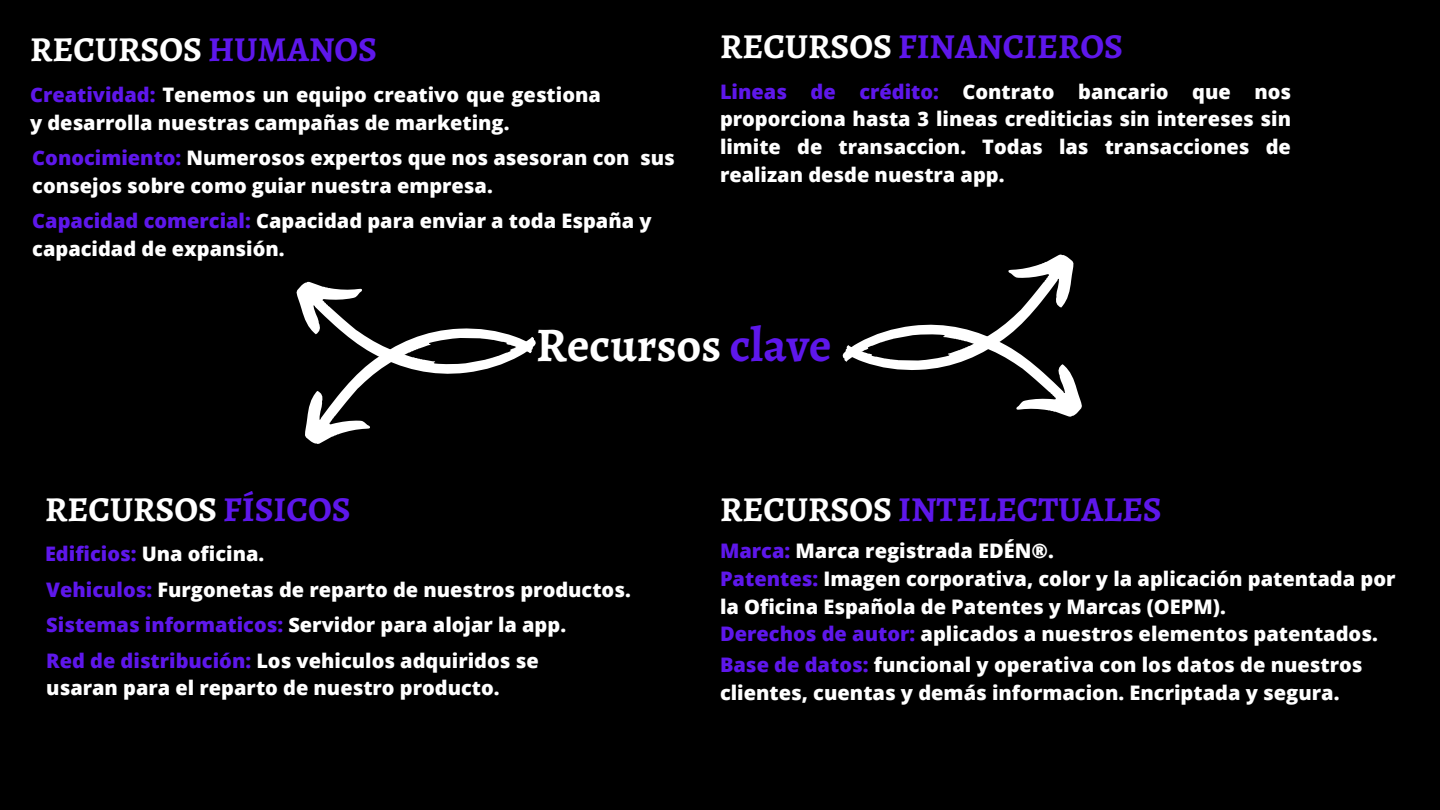
<style>
.page{position:relative;width:1440px;height:810px;background:#000}
.page>*{position:absolute;margin:0;border:0;box-sizing:border-box;transform-origin:0 0}
.t1{font:700 48.4px "Alegreya";color:#fff}
.t2{font:700 35.1px "Alegreya";color:#5e17eb}
.t3{font:700 35.1px "Alegreya";color:#fff}
.t4{font:800 20px/27.8px "Open Sans";color:#fff}
.s1{color:#5e17eb}
.s2{color:#fff}
</style>
<div class="page">
<svg style="left:296px;top:281px;width:240px;height:163px"></svg>
<svg style="left:842px;top:254px;width:240px;height:163px"></svg>
<h2 class="t3" style="left:30px;top:25px;width:349px">RECURSOS <span class="s1">HUMANOS</span></h2>
<p class="t4" style="left:30px;top:80px;width:572px"><span class="s1">Creatividad:</span> Tenemos un equipo creativo que gestiona y desarrolla nuestras campañas de marketing.</p>
<p class="t4" style="left:32px;top:143px;width:644px"><span class="s1">Conocimiento:</span> Numerosos expertos que nos asesoran con sus consejos sobre como guiar nuestra empresa.</p>
<p class="t4" style="left:32px;top:206px;width:621px"><span class="s1">Capacidad comercial:</span> Capacidad para enviar a toda España y capacidad de expansión.</p>
<h2 class="t2" style="left:720px;top:22px;width:405px"><span class="s2">RECURSOS</span> FINANCIEROS</h2>
<p class="t4" style="left:720px;top:77px;width:573px;text-align:justify"><span class="s1">Lineas de crédito:</span> Contrato bancario que nos proporciona hasta 3 lineas crediticias sin intereses sin limite de transaccion. Todas las transacciones de realizan desde nuestra app.</p>
<h1 class="t1" style="left:536px;top:312px;width:297px">Recursos <span class="s1">clave</span></h1>
<h2 class="t3" style="left:45px;top:485px;width:307px">RECURSOS <span class="s1">FÍSICOS</span></h2>
<p class="t4" style="left:45px;top:536px;width:587px;line-height:35.4px"><span class="s1">Edificios:</span> Una oficina.<br><span class="s1">Vehiculos:</span> Furgonetas de reparto de nuestros productos.<br><span class="s1">Sistemas informaticos:</span> Servidor para alojar la app.<br><span class="s1">Red de distribución:</span> Los vehiculos adquiridos se</p>
<p class="t4" style="left:46px;top:674px;width:455px">usaran para el reparto de nuestro producto.</p>
<h2 class="t2" style="left:720px;top:485px;width:443px"><span class="s2">RECURSOS</span> INTELECTUALES</h2>
<p class="t4" style="left:720px;top:536px;width:677px"><span class="s1">Marca:</span> Marca registrada EDÉN®.<br><span class="s1">Patentes:</span> Imagen corporativa, color y la aplicación patentada por la Oficina Española de Patentes y Marcas (OEPM).<br><span class="s1">Derechos de autor:</span> aplicados a nuestros elementos patentados.</p>
<p class="t4" style="left:720px;top:650px;width:644px"><span class="s1">Base de datos:</span> funcional y operativa con los datos de nuestros clientes, cuentas y demás informacion. Encriptada y segura.</p>
</div>
